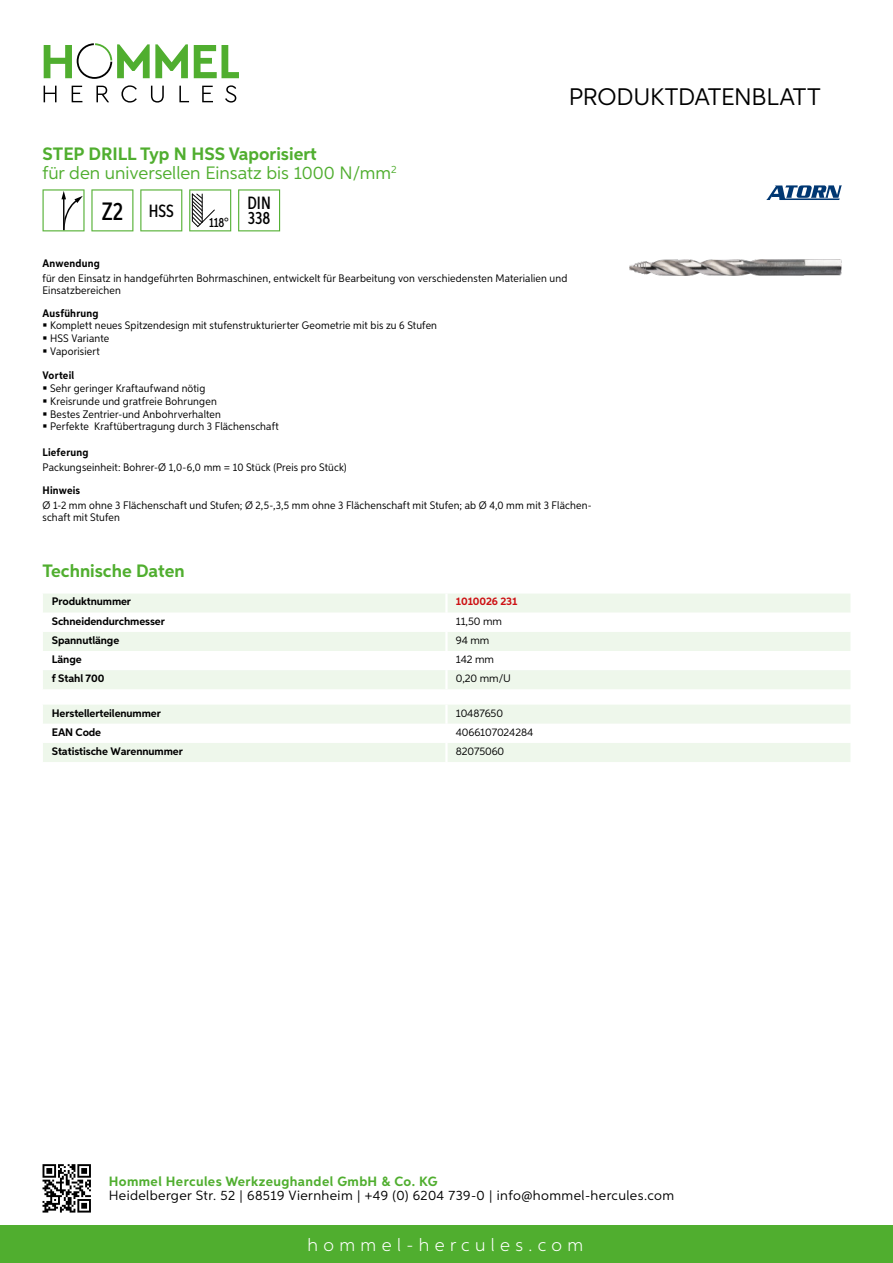
<style>
.page{position:relative;width:893px;height:1263px;background:#fff}
.page>*{position:absolute;margin:0;border:0;box-sizing:border-box;transform-origin:0 0}
.t1{font:24px "Aspira";letter-spacing:-.01em;color:#000}
.t2{font:18px/19.8px "Aspira";color:#50ae2f}
.t3{font:300 18px "Aspira";letter-spacing:.3em;color:#fff}
.t4{font:700 18px "Aspira";color:#50ae2f}
.t5{font:500 17.85px/14.9px "Aspira XX Nar";color:#000}
.t6{font:13.5px "Aspira";letter-spacing:.03em;color:#000}
.t7{font:700 13.5px "Aspira";letter-spacing:.03em;color:#50ae2f}
.t8{font:500 13.35px "Aspira XX Nar";color:#000}
.t9{font:10.95px/12.8px "Aspira Nar";letter-spacing:.015em;color:#000}
.t10{font:700 10.95px "Aspira";letter-spacing:-.01em;color:#000}
.t11{font:10.95px "Aspira";letter-spacing:-.01em;color:#000}
.t12{font:700 10.95px "Aspira Nar";letter-spacing:.02em;color:#000}
.t13{font:700 10.95px "Aspira";letter-spacing:-.01em;color:#cd1013}
.s1{font-weight:700}
.s2{font-size:25.2px}
</style>
<div class="page">
<div style="left:0;top:1226px;width:893px;height:37px;background:#50ae2f"></div>
<svg style="left:43px;top:1164px;width:48px;height:48px"></svg>
<svg style="left:194px;top:45px;width:45px;height:33px"></svg>
<svg style="left:44px;top:43px;width:144px;height:36px"></svg>
<svg style="left:44px;top:86px;width:13px;height:16px"></svg>
<svg style="left:72px;top:86px;width:10px;height:16px"></svg>
<svg style="left:96px;top:86px;width:13px;height:16px"></svg>
<svg style="left:121px;top:85px;width:16px;height:18px"></svg>
<svg style="left:151px;top:86px;width:13px;height:17px"></svg>
<svg style="left:179px;top:86px;width:10px;height:16px"></svg>
<svg style="left:202px;top:86px;width:11px;height:16px"></svg>
<svg style="left:225px;top:85px;width:11px;height:18px"></svg>
<div style="left:43px;top:594px;width:807px;height:95px;background:#eef7eb"></div>
<svg style="left:43px;top:613px;width:807px;height:57px"></svg>
<hr style="left:445px;top:593px;width:3px;height:20px;background:#fff">
<hr style="left:445px;top:613px;width:3px;height:19px;background:#fff">
<hr style="left:445px;top:632px;width:3px;height:19px;background:#fff">
<hr style="left:445px;top:651px;width:3px;height:19px;background:#fff">
<hr style="left:445px;top:670px;width:3px;height:19px;background:#fff">
<svg style="left:43px;top:705px;width:807px;height:57px"></svg>
<hr style="left:445px;top:743px;width:3px;height:19px;background:#fff">
<svg style="left:43px;top:189px;width:42px;height:42px"></svg>
<svg style="left:91px;top:189px;width:42px;height:42px"></svg>
<svg style="left:140px;top:189px;width:42px;height:42px"></svg>
<svg style="left:189px;top:189px;width:42px;height:42px"></svg>
<svg style="left:238px;top:189px;width:42px;height:42px"></svg>
<img style="left:629px;top:259px;width:213px;height:16px">
<svg style="left:766px;top:185px;width:76px;height:15px"></svg>
<h2 class="t2" style="left:43px;top:143px;width:356px"><span class="s1">STEP DRILL Typ N HSS Vaporisiert<br></span>für den universellen Einsatz bis 1000 N/mm<sup>2</sup></h2>
<h3 class="t5" style="left:102px;top:203px;width:74px"><span class="s2">Z2</span> HSS</h3>
<p class="t8" style="left:209px;top:215px;width:21px">118°</p>
<h3 class="t5" style="left:247px;top:196px;width:25px">DIN<br>338</h3>
<h1 class="t1" style="left:569px;top:82px;width:253px">Produktdatenblatt</h1>
<p class="t12" style="left:43px;top:257px;width:59px">Anwendung</p>
<p class="t9" style="left:43px;top:273px;width:526px;line-height:12px">für den Einsatz in handgeführten Bohrmaschinen, entwickelt für Bearbeitung von verschiedensten Materialien und<br>Einsatzbereichen</p>
<p class="t12" style="left:43px;top:306px;width:58px">Ausführung</p>
<p class="t9" style="left:50px;top:319px;width:388px">Komplett neues Spitzendesign mit stufenstrukturierter Geometrie mit bis zu 6 Stufen<br>HSS Variante<br>Vaporisiert</p>
<p class="t12" style="left:43px;top:369px;width:33px">Vorteil</p>
<p class="t9" style="left:50px;top:382px;width:230px">Sehr geringer Kraftaufwand nötig<br>Kreisrunde und gratfreie Bohrungen<br>Bestes Zentrier-und Anbohrverhalten<br>Perfekte Kraftübertragung durch 3 Flächenschaft</p>
<p class="t12" style="left:43px;top:445px;width:47px">Lieferung</p>
<p class="t9" style="left:43px;top:460px;width:306px">Packungseinheit: Bohrer-Ø 1,0-6,0 mm = 10 Stück (Preis pro Stück)</p>
<p class="t12" style="left:43px;top:483px;width:39px">Hinweis</p>
<p class="t9" style="left:43px;top:499px;width:551px;line-height:12px">Ø 1-2 mm ohne 3 Flächenschaft und Stufen; Ø 2,5-,3,5 mm ohne 3 Flächenschaft mit Stufen; ab Ø 4,0 mm mit 3 Flächen&shy;schaft mit Stufen</p>
<h2 class="t4" style="left:43px;top:559px;width:144px">Technische Daten</h2>
<p class="t10" style="left:52px;top:595px;width:81px">Produktnummer</p>
<p class="t13" style="left:456px;top:595px;width:63px">1010026 231</p>
<p class="t10" style="left:52px;top:614px;width:115px">Schneidendurchmesser</p>
<p class="t11" style="left:456px;top:614px;width:48px">11,50 mm</p>
<p class="t10" style="left:52px;top:633px;width:69px">Spannutlänge</p>
<p class="t11" style="left:456px;top:633px;width:35px">94 mm</p>
<p class="t10" style="left:52px;top:652px;width:31px">Länge</p>
<p class="t11" style="left:456px;top:652px;width:40px">142 mm</p>
<p class="t10" style="left:52px;top:671px;width:54px">f Stahl 700</p>
<p class="t11" style="left:456px;top:672px;width:55px">0,20 mm/U</p>
<p class="t10" style="left:52px;top:706px;width:111px">Herstellerteilenummer</p>
<p class="t11" style="left:456px;top:706px;width:49px">10487650</p>
<p class="t10" style="left:52px;top:725px;width:51px">EAN Code</p>
<p class="t11" style="left:456px;top:725px;width:79px">4066107024284</p>
<p class="t10" style="left:52px;top:744px;width:132px">Statistische Warennummer</p>
<p class="t11" style="left:456px;top:744px;width:50px">82075060</p>
<p class="t7" style="left:109px;top:1172px;width:330px">Hommel Hercules Werkzeughandel GmbH &amp; Co. KG</p>
<p class="t6" style="left:109px;top:1187px;width:567px">Heidelberger Str. 52 | 68519 Viernheim | +49 (0) 6204 739-0 | info@hommel-hercules.com</p>
<h2 class="t3" style="left:307px;top:1234px;width:277px">hommel-hercules.com</h2>
</div>
